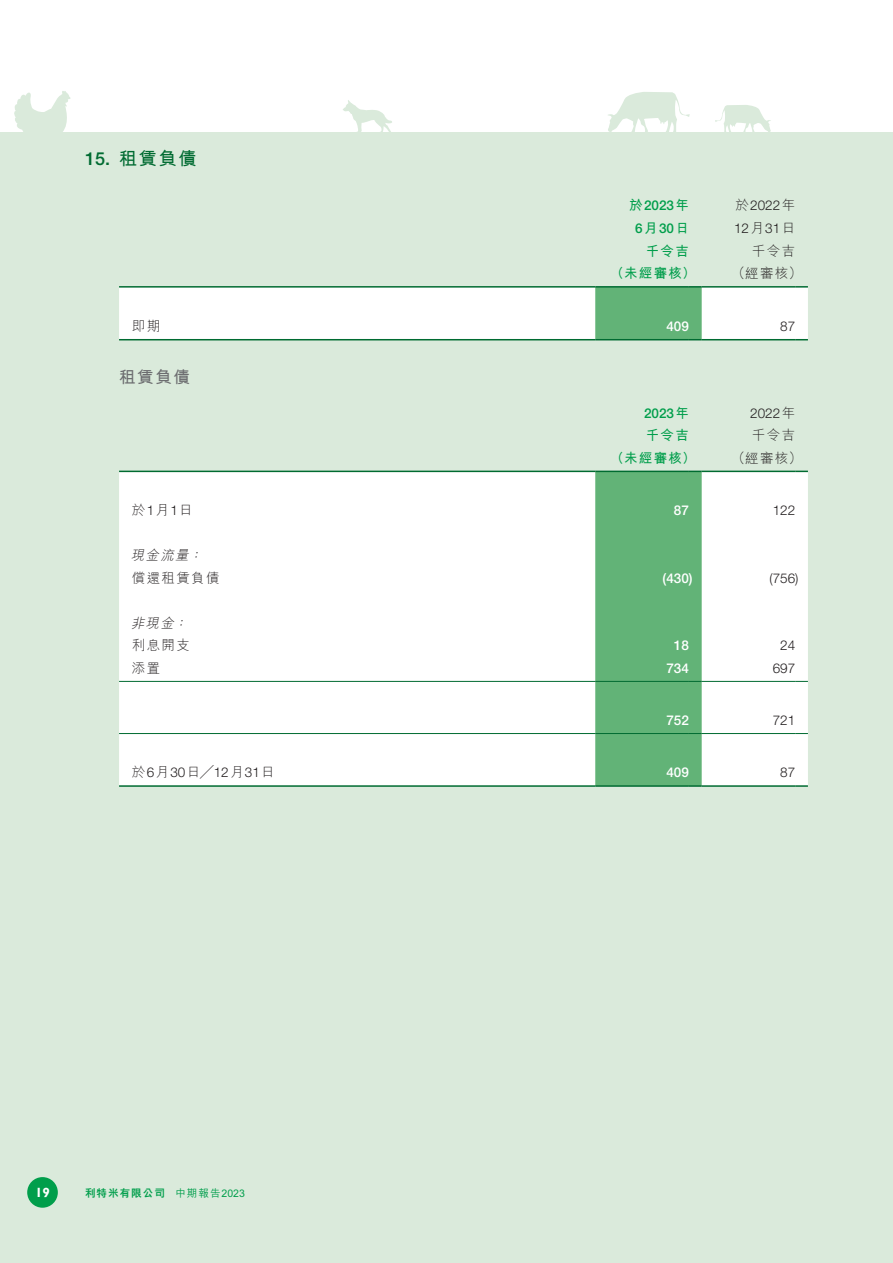
<style>
.page{position:relative;width:893px;height:1263px;background:#fff}
.page>*{position:absolute;margin:0;border:0;box-sizing:border-box;transform-origin:0 0}
.t1{font:700 18px "M Hei HK";color:#006b31}
.t2{font:700 16.5px "M Hei HK";color:#6c6d70}
.t3{font:300 13.5px/22.5px "Helvetica Neue LT Std";color:#231f20}
.t4{font:300 13.5px "M Hei HK";letter-spacing:.1em;color:#231f20}
.t5{font:500 13.5px "Helvetica Neue LT Std";color:#fff}
.t6{font:700 13.5px "M Hei HK";letter-spacing:.1em;color:#009e4b}
.t7{font:500 13.5px/22.5px "Helvetica Neue LT Std";color:#009e4b;text-align:center}
.t8{font:italic 300 13.5px "M Hei HK";color:#231f20}
.t9{font:700 13.5px "Gill Sans Std";color:#fff}
.t10{font:500 10.5px "M Hei HK";letter-spacing:.1em;color:#009e4b}
.s1{font-family:"Helvetica Neue LT Std";font-weight:500}
.s2{font-family:"M Hei HK";font-weight:700}
.s3{font-family:"M Hei HK"}
.s4{font-family:"Helvetica Neue LT Std"}
.s5{font-weight:800}
</style>
<div class="page">
<div style="left:0;top:132px;width:893px;height:1131px;background:#daeadb"></div>
<svg style="left:14px;top:91px;width:57px;height:41px"></svg>
<svg style="left:608px;top:92px;width:82px;height:40px"></svg>
<svg style="left:715px;top:105px;width:56px;height:27px"></svg>
<svg style="left:343px;top:100px;width:49px;height:32px"></svg>
<div style="left:27px;top:1177px;width:31px;height:31px;background:#009e4b;border-radius:50%"></div>
<svg style="left:119px;top:286px;width:689px;height:54px;background:#dbece1"></svg>
<div style="left:119px;top:472px;width:689px;height:313px;background:#fff"></div>
<hr style="left:119px;top:471px;width:476px;height:1px;background:#006b31">
<hr style="left:702px;top:471px;width:93px;height:1px;background:#006b31">
<svg style="left:795px;top:471px;width:13px;height:1px"></svg>
<hr style="left:119px;top:785px;width:476px;height:2px;background:#006b31">
<hr style="left:702px;top:785px;width:93px;height:2px;background:#006b31">
<svg style="left:795px;top:785px;width:13px;height:2px"></svg>
<hr style="left:119px;top:681px;width:476px;height:1px;background:#006b31">
<hr style="left:702px;top:681px;width:93px;height:1px;background:#006b31">
<svg style="left:795px;top:681px;width:13px;height:1px"></svg>
<hr style="left:119px;top:733px;width:476px;height:1px;background:#006b31">
<div style="left:595px;top:471px;width:107px;height:316px;background:#62b377"></div>
<hr style="left:702px;top:733px;width:93px;height:1px;background:#006b31">
<svg style="left:795px;top:733px;width:13px;height:1px"></svg>
<h1 class="t1" style="left:85px;top:145px;width:113px"><span class="s1">15.</span> 租賃負債</h1>
<p class="t7" style="left:629px;top:194px;width:61px"><span class="s2">於</span>2023<span class="s2">年<br></span>6<span class="s2">月</span>30<span class="s2">日</span></p>
<p class="t3" style="left:734px;top:194px;width:63px"><span class="s3">於</span>2022<span class="s3">年<br></span>12<span class="s3">月</span>31<span class="s3">日</span></p>
<p class="t6" style="left:646px;top:241px;width:45px">千令吉</p>
<p class="t4" style="left:752px;top:244px;width:45px">千令吉</p>
<p class="t6" style="left:611px;top:263px;width:87px">（未經審核）</p>
<p class="t4" style="left:732px;top:266px;width:72px">（經審核）</p>
<p class="t4" style="left:132px;top:319px;width:30px">即期</p>
<p class="t5" style="left:666px;top:318px;width:24px">409</p>
<p class="t3" style="left:780px;top:315px;width:17px">87</p>
<p class="t2" style="left:119px;top:365px;width:72px">租賃負債</p>
<p class="t7" style="left:644px;top:401px;width:46px">2023<span class="s2">年</span></p>
<p class="t3" style="left:750px;top:401px;width:46px">2022<span class="s3">年</span></p>
<p class="t6" style="left:646px;top:425px;width:45px">千令吉</p>
<p class="t4" style="left:752px;top:428px;width:45px">千令吉</p>
<p class="t6" style="left:611px;top:448px;width:87px">（未經審核）</p>
<p class="t4" style="left:732px;top:451px;width:72px">（經審核）</p>
<p class="t4" style="left:132px;top:504px;width:62px">於<span class="s4">1</span>月<span class="s4">1</span>日</p>
<p class="t5" style="left:674px;top:503px;width:17px">87</p>
<p class="t3" style="left:773px;top:499px;width:24px">122</p>
<p class="t8" style="left:131px;top:548px;width:76px">現金流量：</p>
<p class="t4" style="left:132px;top:571px;width:89px">償還租賃負債</p>
<p class="t5" style="left:663px;top:570px;width:32px">(430)</p>
<p class="t3" style="left:769px;top:567px;width:31px">(756)</p>
<p class="t8" style="left:131px;top:616px;width:61px">非現金：</p>
<p class="t4" style="left:132px;top:638px;width:60px">利息開支</p>
<p class="t5" style="left:674px;top:637px;width:17px">18</p>
<p class="t3" style="left:780px;top:634px;width:17px">24</p>
<p class="t4" style="left:132px;top:661px;width:30px">添置</p>
<p class="t5" style="left:666px;top:660px;width:24px">734</p>
<p class="t3" style="left:773px;top:657px;width:24px">697</p>
<p class="t5" style="left:666px;top:712px;width:24px">752</p>
<p class="t3" style="left:773px;top:709px;width:24px">721</p>
<p class="t3" style="left:132px;top:761px;width:144px"><span class="s3">於</span>6<span class="s3">月</span>30<span class="s3">日╱</span>12<span class="s3">月</span>31<span class="s3">日</span></p>
<p class="t5" style="left:666px;top:764px;width:24px">409</p>
<p class="t3" style="left:780px;top:761px;width:17px">87</p>
<p class="t9" style="left:35px;top:1184px;width:16px">19</p>
<p class="t10" style="left:85px;top:1186px;width:161px"><span class="s5">利特米有限公司</span> 中期報告2023</p>
</div>
